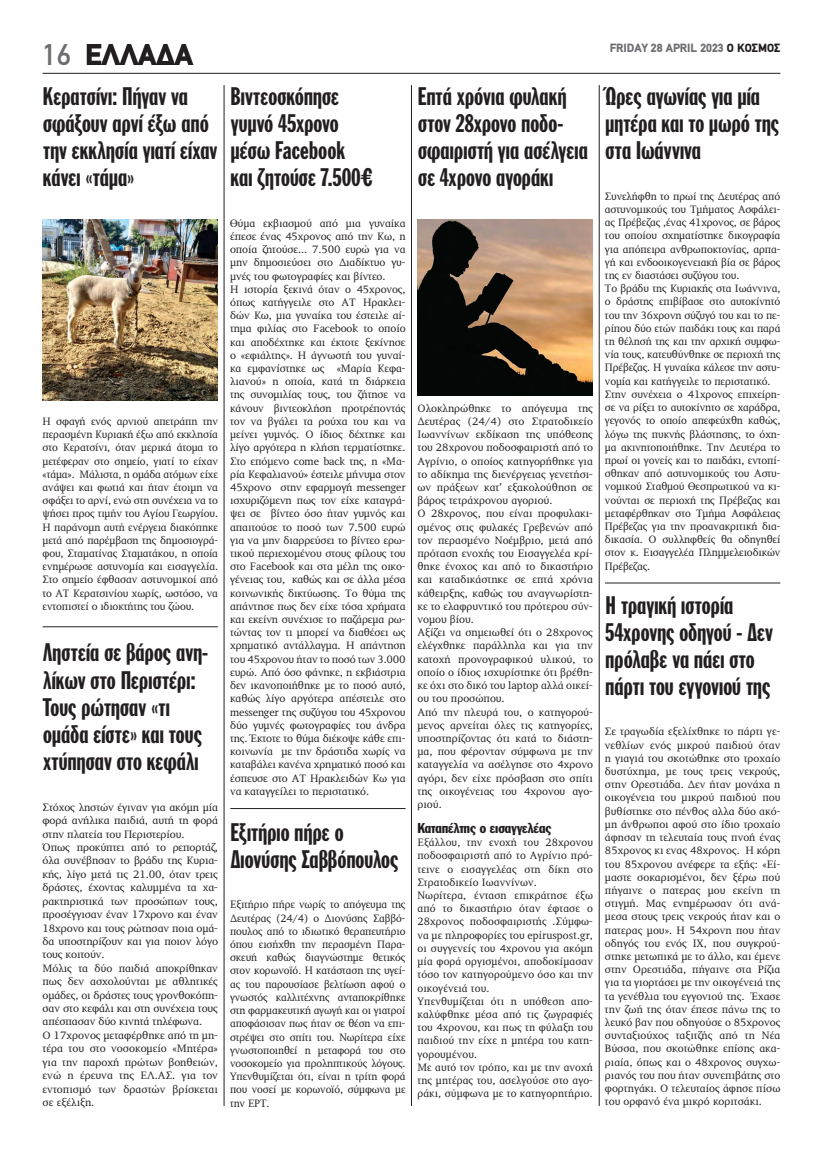
<style>
.page{position:relative;width:823px;height:1149px;background:#fff}
.page>*{position:absolute;margin:0;border:0;box-sizing:border-box;transform-origin:0 0}
.t1{font:900 30px "PF Din Text";color:#231f20}
.t2{font:500 30px "PF Din Text";color:#6c6d70}
.t3{font:25px/27px "Franklin Gothic Greek Extra Cond";letter-spacing:-.05em;color:#231f20}
.t4{font:14px "Franklin Gothic Greek Cond";letter-spacing:-.01em;color:#231f20}
.t5{font:900 12px "PF Din Text";color:#6c6d70}
.t6{font:11px/13.2px "PF Diplomat";letter-spacing:-.01em;color:#231f20}
.t7{font:11px/13.2px "PF Diplomat";letter-spacing:.01em;color:#231f20}
.s1{color:#231f20}
</style>
<div class="page">
<hr style="left:43px;top:73px;width:737px;height:1px;background:#231f20">
<hr style="left:598px;top:85px;width:1px;height:1020px;background:#231f20">
<hr style="left:411px;top:85px;width:1px;height:1020px;background:#231f20">
<hr style="left:224px;top:85px;width:1px;height:1020px;background:#231f20">
<hr style="left:43px;top:626px;width:175px;height:1px;background:#231f20">
<hr style="left:604px;top:582px;width:175px;height:1px;background:#231f20">
<hr style="left:230px;top:808px;width:175px;height:1px;background:#231f20">
<img style="left:43px;top:219px;width:175px;height:181px">
<img style="left:417px;top:220px;width:175px;height:175px">
<h1 class="t2" style="left:43px;top:38px;width:30px">16</h1>
<p class="t5" style="left:609px;top:40px;width:172px">FRIDAY 28 APRIL 2023 <span class="s1">Ο ΚΟΣΜΟΣ</span></p>
<h1 class="t1" style="left:85px;top:37px;width:109px">ΕΛΛΑΔΑ</h1>
<h2 class="t3" style="left:43px;top:83px;width:177px">Κερατσίνι: Πήγαν να σφάξουν αρνί έξω από την εκκλησία γιατί είχαν κάνει «τάμα»</h2>
<h2 class="t3" style="left:604px;top:83px;width:176px">Ώρες αγωνίας για μία μητέρα και το μωρό της στα Ιωάννινα</h2>
<p class="t6" style="left:604px;top:190px;width:177px">Συνελήφθη το πρωί της Δευτέρας από αστυνομικούς του Τμήματος Ασφάλει&shy;ας Πρέβεζας ,ένας 41χρονος, σε βάρος του οποίου σχηματίστηκε δικογραφία για απόπειρα ανθρωποκτονίας, αρπα&shy;γή και ενδοοικογενειακή βία σε βάρος της εν διαστάσει συζύγου του.<br>Tο βράδυ της Κυριακής στα Ιωάννινα, ο δράστης επιβίβασε στο αυτοκίνητό του την 36χρονη σύζυγό του και το πε&shy;ρίπου δύο ετών παιδάκι τους και παρά τη θέλησή της και την αρχική συμφω&shy;νία τους, κατευθύνθηκε σε περιοχή της Πρέβεζας. Η γυναίκα κάλεσε την αστυ&shy;νομία και κατήγγειλε το περιστατικό.<br>Στην συνέχεια ο 41χρονος επιχείρη&shy;σε να ρίξει το αυτοκίνητο σε χαράδρα, γεγονός το οποίο απεφεύχθη καθώς, λόγω της πυκνής βλάστησης, το όχη&shy;μα ακινητοποιήθηκε. Την Δευτέρα το πρωί οι γονείς και το παιδάκι, εντοπί&shy;σθηκαν από αστυνομικούς του Αστυ&shy;νομικού Σταθμού Θεσπρωτικού να κι&shy;νούνται σε περιοχή της Πρέβεζας και μεταφέρθηκαν στο Τμήμα Ασφάλειας Πρέβεζας για την προανακριτική δια&shy;δικασία. Ο συλληφθείς θα οδηγηθεί στον κ. Εισαγγελέα Πλημμελειοδικών Πρέβεζας.</p>
<h2 class="t3" style="left:417px;top:83px;width:172px">Επτά χρόνια φυλακή στον 28χρονο ποδο&shy;σφαιριστή για ασέλγεια σε 4χρονο αγοράκι</h2>
<h2 class="t3" style="left:230px;top:83px;width:145px">Βιντεοσκόπησε γυμνό 45χρονο μέσω Facebook και ζητούσε 7.500€</h2>
<p class="t6" style="left:230px;top:217px;width:177px">Θύμα εκβιασμού από μια γυναίκα έπεσε ένας 45χρονος από την Κω, η οποία ζητούσε... 7.500 ευρώ για να μην δημοσιεύσει στο Διαδίκτυο γυ&shy;μνές του φωτογραφίες και βίντεο.<br>Η ιστορία ξεκινά όταν ο 45χρονος, όπως κατήγγειλε στο ΑΤ Ηρακλει&shy;δών Κω, μια γυναίκα του έστειλε αί&shy;τημα φιλίας στο Facebook το οποίο και αποδέχτηκε και έκτοτε ξεκίνησε ο «εφιάλτης». Η άγνωστή του γυναί&shy;κα εμφανίστηκε ως «Μαρία Κεφα&shy;λιανού» η οποία, κατά τη διάρκεια της συνομιλίας τους, του ζήτησε να κάνουν βιντεοκλήση προτρέποντάς τον να βγάλει τα ρούχα του και να μείνει γυμνός. Ο ίδιος δέχτηκε και λίγο αργότερα η κλήση τερματίστηκε.<br>Στο επόμενο come back της, η «Μα&shy;ρία Κεφαλιανού» έστειλε μήνυμα στον 45χρονο στην εφαρμογή messenger ισχυριζόμενη πως τον είχε καταγρά&shy;ψει σε βίντεο όσο ήταν γυμνός και απαιτούσε το ποσό των 7.500 ευρώ για να μην διαρρεύσει το βίντεο ερω&shy;τικού περιεχομένου στους φίλους του στο Facebook και στα μέλη της οικο&shy;γένειας του, καθώς και σε άλλα μέσα κοινωνικής δικτύωσης. Το θύμα της απάντησε πως δεν είχε τόσα χρήματα και εκείνη συνέχισε το παζάρεμα ρω&shy;τώντας τον τι μπορεί να διαθέσει ως χρηματικό αντάλλαγμα. Η απάντηση του 45χρονου ήταν το ποσό των 3.000 ευρώ. Από όσο φάνηκε, η εκβιάστρια δεν ικανοποιήθηκε με το ποσό αυτό, καθώς λίγο αργότερα απέστειλε στο messenger της συζύγου του 45χρονου δύο γυμνές φωτογραφίες του άνδρα της. Έκτοτε το θύμα διέκοψε κάθε επι&shy;κοινωνία με την δράστιδα χωρίς να καταβάλει κανένα χρηματικό ποσό και έσπευσε στο ΑΤ Ηρακλειδών Κω για να καταγγείλει το περιστατικό.</p>
<h2 class="t3" style="left:230px;top:818px;width:170px">Εξιτήριο πήρε ο<br>Διονύσης Σαββόπουλος</h2>
<p class="t6" style="left:230px;top:898px;width:177px;text-align:justify">Εξιτήριο πήρε νωρίς το απόγευμα της Δευτέρας (24/4) ο Διονύσης Σαββό&shy;πουλος από το ιδιωτικό θεραπευτήριο όπου εισήχθη την περασμένη Παρα&shy;σκευή καθώς διαγνώστημε θετικός στον κορωνοϊό. Η κατάσταση της υγεί&shy;ας του παρουσίασε βελτίωση αφού ο γνωστός καλλιτέχνης ανταποκρίθηκε στη φαρμακευτική αγωγή και οι γιατροί αποφάσισαν πως ήταν σε θέση να επι&shy;στρέψει στο σπίτι του. Νωρίτερα είχε γνωστοποιηθεί η μεταφορά του στο νοσοκομείο για προληπτικούς λόγους.<br>Υπενθυμίζεται ότι, είναι η τρίτη φορά που νοσεί με κορωνοϊό, σύμφωνα με την ΕΡΤ.</p>
<p class="t6" style="left:417px;top:401px;width:177px">Ολοκληρώθηκε το απόγευμα της<br>Δευτέρας (24/4) στο Στρατοδικείο<br>Ιωαννίνων εκδίκαση της υπόθεσης του 28χρονου ποδοσφαιριστή από το<br>Αγρίνιο, ο οποίος κατηγορήθηκε για το αδίκημα της διενέργειας γενετήσι&shy;ων πράξεων κατ’ εξακολούθηση σε βάρος τετράχρονου αγοριού.<br>Ο 28χρονος, που είναι προφυλακι&shy;σμένος στις φυλακές Γρεβενών από τον περασμένο Νοέμβριο, μετά από πρόταση ενοχής του Εισαγγελέα κρί&shy;θηκε ένοχος και από το δικαστήριο και καταδικάστηκε σε επτά χρόνια κάθειρξης, καθώς του αναγνωρίστη&shy;κε το ελαφρυντικό του πρότερου σύν&shy;νομου βίου.<br>Αξίζει να σημειωθεί ότι ο 28χρονος ελέγχθηκε παράλληλα και για την κατοχή προνογραφικού υλικού, το οποίο ο ίδιος ισχυρίστηκε ότι βρέθη&shy;κε όχι στο δικό του laptop αλλά οικεί&shy;ου του προσώπου.<br>Από την πλευρά του, ο κατηγορού&shy;μενος αρνείται όλες τις κατηγορίες, υποστηρίζοντας ότι κατά το διάστη&shy;μα, που φέρονταν σύμφωνα με την καταγγελία να ασέλγησε στο 4χρονο αγόρι, δεν είχε πρόσβαση στο σπίτι της οικογένειας του 4χρονου αγο&shy;ριού.</p>
<p class="t4" style="left:417px;top:819px;width:136px">Καταπέλτης ο εισαγγελέας</p>
<p class="t7" style="left:417px;top:835px;width:177px">Εξάλλου, την ενοχή του 28χρονου ποδοσφαιριστή από το Αγρίνιο πρό&shy;τεινε ο εισαγγελέας στη δίκη στο<br>Στρατοδικείο Ιωαννίνων.<br>Νωρίτερα, ένταση επικράτησε έξω από το δικαστήριο όταν έφτασε ο<br>28χρονος ποδοσφαιριστής .Σύμφω&shy;να με πληροφορίες του epiruspost.gr, οι συγγενείς του 4χρονου για ακόμη μία φορά οργισμένοι, αποδοκίμασαν τόσο τον κατηγορούμενο όσο και την οικογένειά του.<br>Υπενθυμίζεται ότι η υπόθεση απο&shy;καλύφθηκε μέσα από τις ζωγραφιές του 4χρονου, και πως τη φύλαξη του παιδιού την είχε η μητέρα του κατη&shy;γορουμένου.<br>Με αυτό τον τρόπο, και με την ανοχή της μητέρας του, ασελγούσε στο αγο&shy;ράκι, σύμφωνα με το κατηγορητήριο.</p>
<p class="t6" style="left:43px;top:415px;width:177px;text-align:justify">Η σφαγή ενός αρνιού απετράπη την περασμένη Κυριακή έξω από εκκλησία στο Κερατσίνι, όταν μερικά άτομα το μετέφεραν στο σημείο, γιατί το είχαν «τάμα». Μάλιστα, η ομάδα ατόμων είχε ανάψει και φωτιά και ήταν έτοιμη να σφάξει το αρνί, ενώ στη συνέχεια να το ψήσει προς τιμήν του Αγίου Γεωργίου.<br>Η παράνομη αυτή ενέργεια διακόπηκε μετά από παρέμβαση της δημοσιογρά&shy;φου, Σταματίνας Σταματάκου, η οποία ενημέρωσε αστυνομία και εισαγγελία.<br>Στο σημείο έφθασαν αστυνομικοί από το ΑΤ Κερατσινίου χωρίς, ωστόσο, να εντοπιστεί ο ιδιοκτήτης του ζώου.</p>
<h2 class="t3" style="left:43px;top:638px;width:168px">Ληστεία σε βάρος ανη&shy;λίκων στο Περιστέρι:<br>Τους ρώτησαν «τι ομάδα είστε» και τους χτύπησαν στο κεφάλι</h2>
<p class="t6" style="left:43px;top:800px;width:177px">Στόχος ληστών έγιναν για ακόμη μία φορά ανήλικα παιδιά, αυτή τη φορά στην πλατεία του Περιστερίου.<br>Όπως προκύπτει από το ρεπορτάζ, όλα συνέβησαν το βράδυ της Κυρια&shy;κής, λίγο μετά τις 21.00, όταν τρεις δράστες, έχοντας καλυμμένα τα χα&shy;ρακτηριστικά των προσώπων τους, προσέγγισαν έναν 17χρονο και έναν<br>18χρονο και τους ρώτησαν ποια ομά&shy;δα υποστηρίζουν και για ποιον λόγο τους κοιτούν.<br>Μόλις τα δύο παιδιά αποκρίθηκαν πως δεν ασχολούνται με αθλητικές ομάδες, οι δράστες τους γρονθοκόπη&shy;σαν στο κεφάλι και στη συνέχεια τους απέσπασαν δύο κινητά τηλέφωνα.<br>Ο 17χρονος μεταφέρθηκε από τη μη&shy;τέρα του στο νοσοκομείο «Μητέρα» για την παροχή πρώτων βοηθειών, ενώ η έρευνα της ΕΛ.ΑΣ. για τον εντοπισμό των δραστών βρίσκεται σε εξέλιξη.</p>
<h2 class="t3" style="left:604px;top:591px;width:170px">Η τραγική ιστορία<br>54χρονης οδηγού - Δεν πρόλαβε να πάει στο πάρτι του εγγονιού της</h2>
<p class="t6" style="left:604px;top:725px;width:177px;text-align:justify">Σε τραγωδία εξελίχθηκε το πάρτι γε&shy;νεθλίων ενός μικρού παιδιού όταν η γιαγιά του σκοτώθηκε στο τροχαίο δυστύχημα, με τους τρεις νεκρούς, στην Ορεστιάδα. Δεν ήταν μονάχα η οικογένεια του μικρού παιδιού που βυθίστηκε στο πένθος αλλα δύο ακό&shy;μη άνθρωποι αφού στο ίδιο τροχαίο άφησαν τη τελευταία τους πνοή ένας 85χρονος κι ενας 48χρονος. Η κόρη του 85χρονου ανέφερε τα εξής: «Εί&shy;μαστε σοκαρισμένοι, δεν ξέρω πού πήγαινε ο πατερας μου εκείνη τη στιγμή. Μας ενημέρωσαν ότι ανά&shy;μεσα στους τρεις νεκρούς ήταν και ο πατερας μου». Η 54χρονη που ήταν οδηγός του ενός ΙΧ, που συγκρού&shy;στηκε μετωπικά με το άλλο, και έμενε στην Ορεστιάδα, πήγαινε στα Ρίζια για τα γιορτάσει με την οικογένειά της τα γενέθλια του εγγονιού της. Έχασε την ζωή της όταν έπεσε πάνω της το λευκό βαν που οδηγούσε ο 85χρονος συνταξιούχος ταξιτζής από τη Νέα Βύσσα, που σκοτώθηκε επίσης ακα&shy;ριαία, όπως και ο 48χρονος συγχω&shy;ριανός του που ήταν συνεπιβάτης στο φορτηγάκι. Ο τελευταίος άφησε πίσω του ορφανό ένα μικρό κοριτσάκι.</p>
</div>
